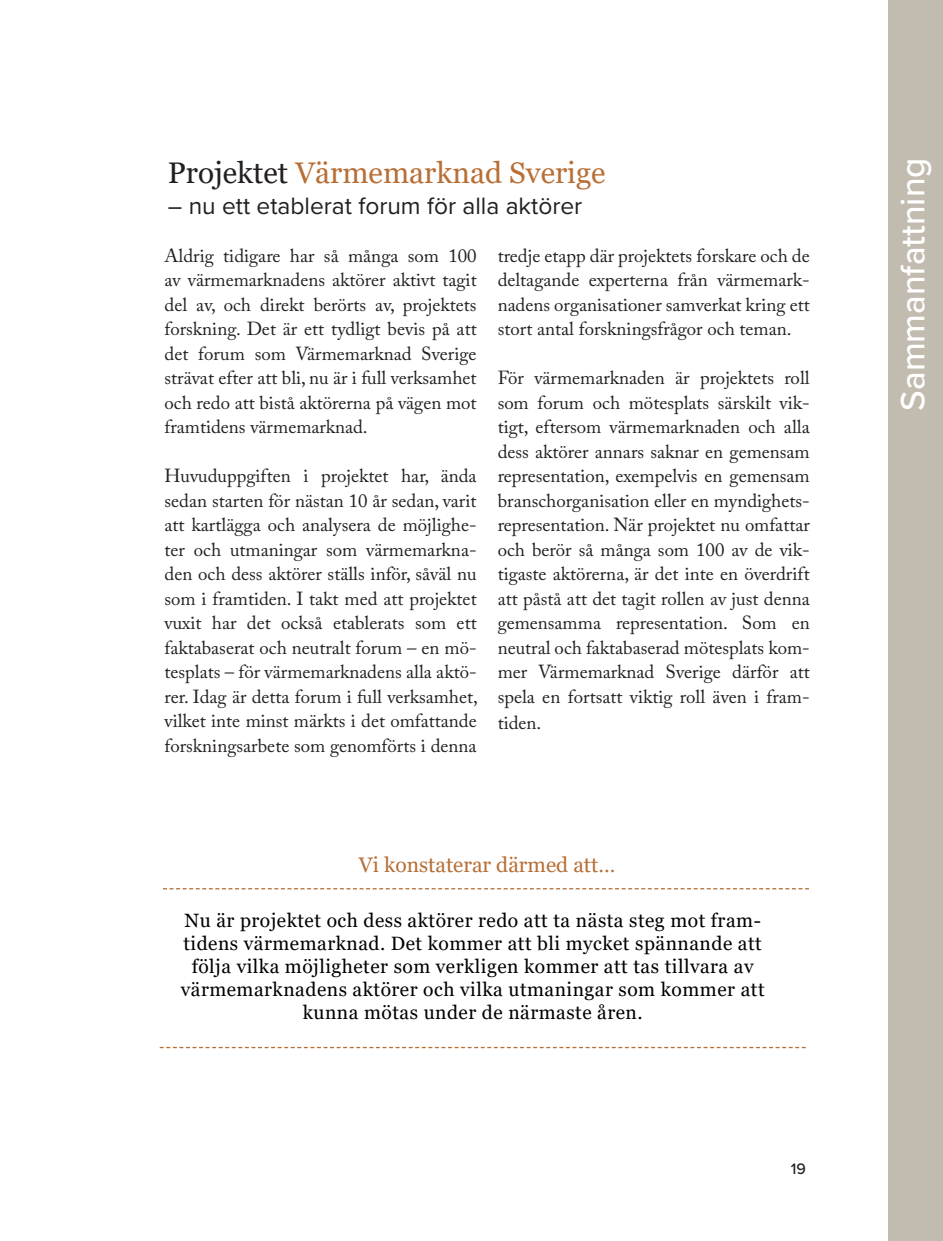
<style>
.page{position:relative;width:943px;height:1241px;background:#fff}
.page>*{position:absolute;margin:0;border:0;box-sizing:border-box;transform-origin:0 0}
.t1{font:500 35px "Proxima Nova";color:#fff}
.t2{font:29.75px "Georgia";color:#b76f36}
.t3{font:24.5px "Proxima Nova";color:#231f20}
.t4{font:21px "Georgia";color:#b76f36}
.t5{font:19.25px/23.1px "Georgia";letter-spacing:.025em;color:#000001;text-align:center}
.t6{font:18.9px/24.5px "Adobe Caslon Pro";color:#231f20;text-align:justify}
.t7{font:500 15.75px "Proxima Nova";color:#231f20}
.s1{color:#231f20}
</style>
<div class="page">
<div style="left:888px;top:0;width:55px;height:1240px;background:#c2bbaf"></div>
<svg style="left:163px;top:888px;width:646px;height:1px"></svg>
<svg style="left:160px;top:1046px;width:645px;height:1px"></svg>
<h2 class="t2" style="left:168px;top:154px;width:439px"><span class="s1">Projektet</span> Värmemarknad Sverige</h2>
<p class="t3" style="left:168px;top:192px;width:416px">– nu ett etablerat forum för alla aktörer</p>
<p class="t6" style="left:164px;top:243px;width:313px">Aldrig tidigare har så många som 100 av värmemarknadens aktörer aktivt tagit del av, och direkt berörts av, projektets forskning. Det är ett tydligt bevis på att det forum som Värmemarknad Sverige strävat efter att bli, nu är i full verksamhet och redo att bistå aktörerna på vägen mot framtidens värmemarknad.</p>
<p class="t6" style="left:164px;top:463px;width:315px">Huvuduppgiften i projektet har, ända sedan starten för nästan 10 år sedan, varit att kartlägga och analysera de möjlighe&shy;ter och utmaningar som värmemarkna&shy;den och dess aktörer ställs inför, såväl nu som i framtiden. I takt med att projektet vuxit har det också etablerats som ett faktabaserat och neutralt forum – en mö&shy;tesplats – för värmemarknadens alla aktö&shy;rer. Idag är detta forum i full verksamhet, vilket inte minst märkts i det omfattande forskningsarbete som genomförts i denna</p>
<p class="t6" style="left:497px;top:243px;width:313px">tredje etapp där projektets forskare och de deltagande experterna från värmemark&shy;nadens organisationer samverkat kring ett stort antal forskningsfrågor och teman.</p>
<p class="t6" style="left:497px;top:365px;width:313px">För värmemarknaden är projektets roll som forum och mötesplats särskilt vik&shy;tigt, eftersom värmemarknaden och alla dess aktörer annars saknar en gemensam representation, exempelvis en gemensam branschorganisation eller en myndighets&shy;representation. När projektet nu omfattar och berör så många som 100 av de vik&shy;tigaste aktörerna, är det inte en överdrift att påstå att det tagit rollen av just denna gemensamma representation. Som en neutral och faktabaserad mötesplats kom&shy;mer Värmemarknad Sverige därför att spela en fortsatt viktig roll även i fram-</p>
<p class="t6" style="left:497px;top:710px;width:45px">tiden.</p>
<p class="t4" style="left:359px;top:852px;width:256px">Vi konstaterar därmed att…</p>
<p class="t5" style="left:181px;top:908px;width:585px">Nu är projektet och dess aktörer redo att ta nästa steg mot fram&shy;tidens värmemarknad. Det kommer att bli mycket spännande att följa vilka möjligheter som verkligen kommer att tas tillvara av värmemarknadens aktörer och vilka utmaningar som kommer att kunna mötas under de närmaste åren.</p>
<p class="t7" style="left:791px;top:1156px;width:17px">19</p>
<h1 class="t1" style="left:886px;top:410px;width:254px;rotate:-90deg">Sammanfattning</h1>
</div>
